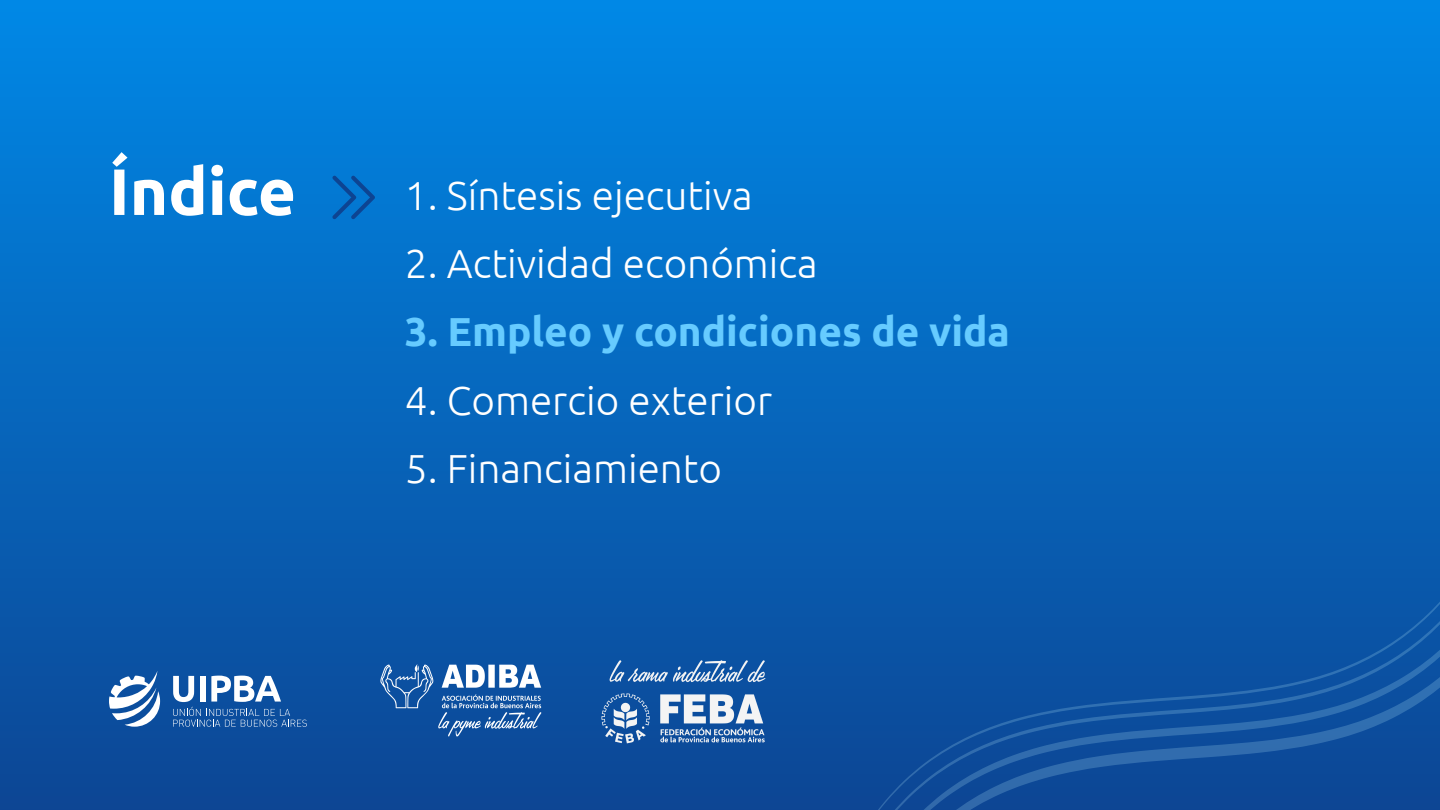
<style>
.page{position:relative;width:1440px;height:810px;background:#fff}
.page>*{position:absolute;margin:0;border:0;box-sizing:border-box;transform-origin:0 0}
.t1{font:700 65.47px "Ubuntu";color:#fff}
.t2{font:300 40.5px "Ubuntu";color:#fff}
.t3{font:700 40.5px "Ubuntu";color:#66cbff}
</style>
<div class="page">
<div style="left:0;top:0;width:1440px;height:810px;background:linear-gradient(to bottom,#0088e6,#0d4694)"></div>
<svg style="left:173px;top:676px;width:134px;height:51px"></svg>
<svg style="left:109px;top:671px;width:51px;height:56px"></svg>
<svg style="left:832px;top:476px;width:608px;height:334px;background:#0c55a6"></svg>
<svg style="left:332px;top:176px;width:43px;height:43px;background:#056ac1"></svg>
<img style="left:579px;top:651px;width:208px;height:107px">
<img style="left:358px;top:650px;width:210px;height:101px">
<h1 class="t1" style="left:109px;top:152px;width:189px">Índice</h1>
<p class="t2" style="left:405px;top:171px;width:349px">1. Síntesis ejecutiva</p>
<p class="t2" style="left:405px;top:239px;width:414px">2. Actividad económica</p>
<p class="t3" style="left:405px;top:307px;width:607px">3. Empleo y condiciones de vida</p>
<p class="t2" style="left:405px;top:376px;width:369px">4. Comercio exterior</p>
<p class="t2" style="left:405px;top:444px;width:319px">5. Financiamiento</p>
</div>
